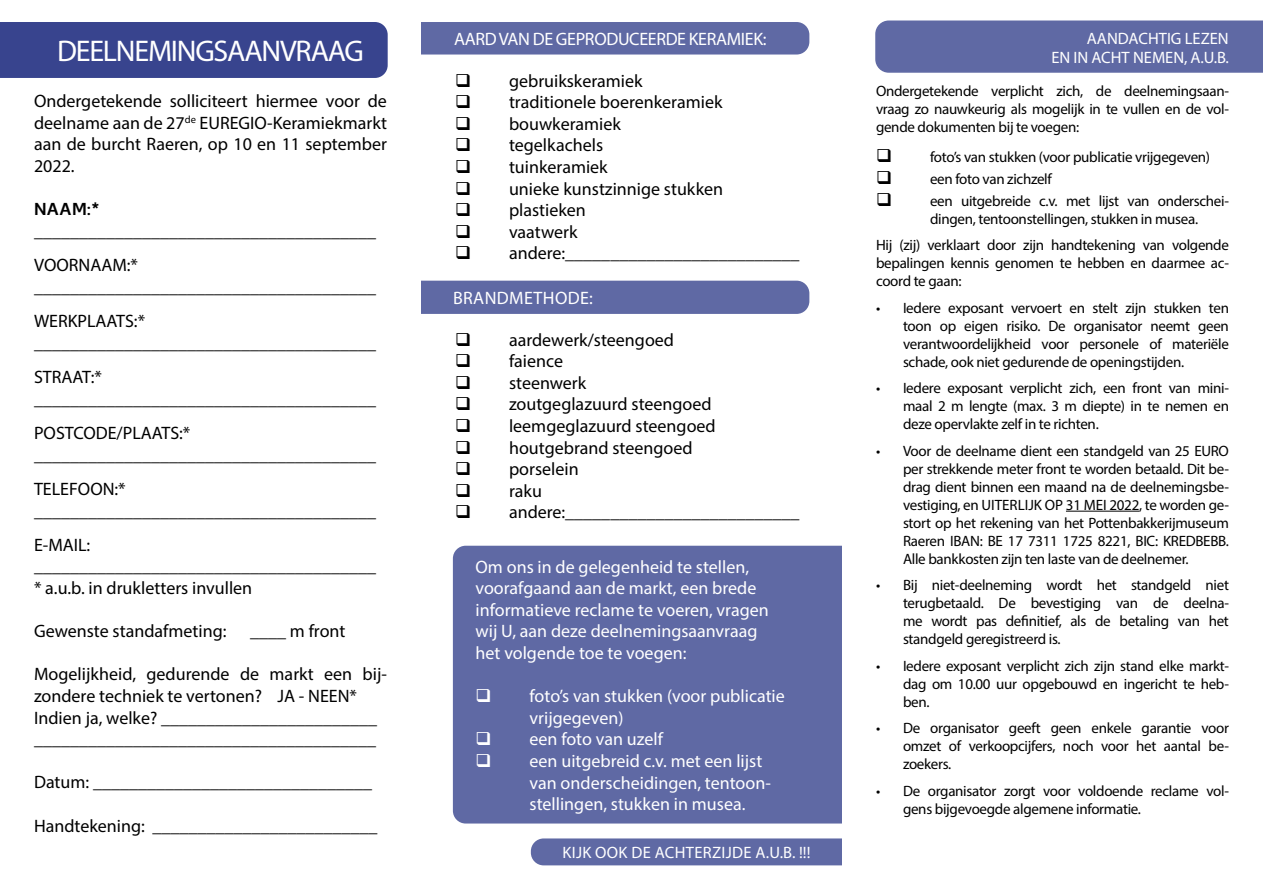
<style>
.page{position:relative;width:1263px;height:893px;background:#fff}
.page>*{position:absolute;margin:0;border:0;box-sizing:border-box;transform-origin:0 0}
.t1{font:30px "Myriad Pro";letter-spacing:-.04em;color:#fff}
.t2{font:18px/21.6px "Myriad Pro";color:#000}
.t3{font:18px/21.6px "Myriad Pro";color:#fff}
.t4{font:18px "Myriad Pro";letter-spacing:-.02em;color:#fff}
.t5{font:18px "Myriad Pro";letter-spacing:.02em;color:#fff}
.t6{font:700 18px "Ostbe Sans Office";color:#000}
.t7{font:16.5px/19.8px "Myriad Pro";color:#fff;text-align:right}
.t8{font:16.5px "Myriad Pro";letter-spacing:.02em;color:#fff}
.t9{font:15px/18px "Myriad Pro";letter-spacing:-.02em;color:#000;text-align:justify}
</style>
<div class="page">
<div style="left:0;top:22px;width:388px;height:56px;background:#38448e"></div>
<div style="left:453px;top:546px;width:389px;height:277px;background:#5f69a4"></div>
<div style="left:421px;top:22px;width:388px;height:33px;background:#5f69a4"></div>
<div style="left:875px;top:21px;width:388px;height:52px;background:#5f69a4"></div>
<div style="left:421px;top:281px;width:388px;height:33px;background:#5f69a4"></div>
<div style="left:531px;top:838px;width:311px;height:27px;background:#5f69a4"></div>
<hr style="left:1066px;top:511px;width:73px;height:1px;background:#000">
<svg style="left:492px;top:702px;width:18px;height:1px"></svg>
<svg style="left:492px;top:745px;width:18px;height:1px"></svg>
<svg style="left:492px;top:767px;width:18px;height:1px"></svg>
<h1 class="t1" style="left:57px;top:33px;width:308px">DEELNEMINGSAANVRAAG</h1>
<p class="t2" style="left:34px;top:90px;width:354px;text-align:justify">Ondergetekende solliciteert hiermee voor de deelname aan de 27<sup>de</sup> EUREGIO-Keramiekmarkt aan de burcht Raeren, op 10 en 11 september 2022.</p>
<p class="t6" style="left:34px;top:199px;width:67px">NAAM:*</p>
<p class="t2" style="left:34px;top:213px;width:343px;line-height:34.3px">______________________________________<br>VOORNAAM:*</p>
<p class="t2" style="left:34px;top:269px;width:343px;line-height:34.3px">______________________________________<br>WERKPLAATS:*</p>
<p class="t2" style="left:34px;top:325px;width:343px;line-height:34.3px">______________________________________<br>STRAAT:*</p>
<p class="t2" style="left:34px;top:381px;width:343px;line-height:34.3px">______________________________________<br>POSTCODE/PLAATS:*</p>
<p class="t2" style="left:34px;top:437px;width:343px;line-height:34.3px">______________________________________<br>TELEFOON:*</p>
<p class="t2" style="left:34px;top:493px;width:343px;line-height:34.3px">______________________________________<br>E-MAIL:</p>
<p class="t2" style="left:34px;top:555px;width:343px">______________________________________ * a.u.b. in drukletters invullen</p>
<p class="t2" style="left:34px;top:620px;width:194px">Gewenste standafmeting:</p>
<p class="t2" style="left:250px;top:620px;width:97px">____ m front</p>
<p class="t2" style="left:34px;top:663px;width:354px">Mogelijkheid, gedurende de markt een bij&shy;zondere techniek te vertonen? JA - NEEN* Indien ja, welke? ________________________ ______________________________________</p>
<p class="t2" style="left:34px;top:771px;width:340px">Datum: _______________________________</p>
<p class="t2" style="left:34px;top:814px;width:345px">Handtekening: _________________________</p>
<p class="t4" style="left:454px;top:28px;width:314px">AARD VAN DE GEPRODUCEERDE KERAMIEK:</p>
<p class="t2" style="left:455px;top:70px;width:189px">❑ gebruikskeramiek</p>
<p class="t2" style="left:455px;top:91px;width:269px">❑ traditionele boerenkeramiek</p>
<p class="t2" style="left:455px;top:113px;width:167px">❑ bouwkeramiek</p>
<p class="t2" style="left:455px;top:134px;width:150px">❑ tegelkachels</p>
<p class="t2" style="left:455px;top:156px;width:154px">❑ tuinkeramiek</p>
<p class="t2" style="left:455px;top:178px;width:270px">❑ unieke kunstzinnige stukken</p>
<p class="t2" style="left:455px;top:199px;width:132px">❑ plastieken</p>
<p class="t2" style="left:455px;top:221px;width:124px">❑ vaatwerk</p>
<p class="t2" style="left:455px;top:242px;width:346px">❑ andere:__________________________</p>
<p class="t5" style="left:453px;top:287px;width:141px">BRANDMETHODE:</p>
<p class="t2" style="left:455px;top:328px;width:221px">❑ aardewerk/steengoed</p>
<p class="t2" style="left:455px;top:350px;width:110px">❑ faience</p>
<p class="t2" style="left:455px;top:372px;width:133px">❑ steenwerk</p>
<p class="t2" style="left:455px;top:393px;width:258px">❑ zoutgeglazuurd steengoed</p>
<p class="t2" style="left:455px;top:415px;width:262px">❑ leemgeglazuurd steengoed</p>
<p class="t2" style="left:455px;top:436px;width:239px">❑ houtgebrand steengoed</p>
<p class="t2" style="left:455px;top:458px;width:125px">❑ porselein</p>
<p class="t2" style="left:455px;top:480px;width:88px">❑ raku</p>
<p class="t2" style="left:455px;top:501px;width:346px">❑ andere:__________________________</p>
<p class="t3" style="left:476px;top:555px;width:295px">Om ons in de gelegenheid te stellen, voorafgaand aan de markt, een brede informatieve reclame te voeren, vragen wij U, aan deze deelnemingsaanvraag het volgende toe te voegen:</p>
<p class="t3" style="left:530px;top:685px;width:257px;text-indent:-54px">❑ foto’s van stukken (voor publicatie vrijgegeven)</p>
<p class="t3" style="left:476px;top:728px;width:189px">❑ een foto van uzelf</p>
<p class="t3" style="left:530px;top:750px;width:243px;text-indent:-54px">❑ een uitgebreid c.v. met een lijst van onderscheidingen, tentoon&shy;stellingen, stukken in musea.</p>
<p class="t8" style="left:562px;top:842px;width:249px">KIJK OOK DE ACHTERZIJDE A.U.B. !!!</p>
<p class="t7" style="left:1051px;top:28px;width:179px">AANDACHTIG LEZEN<br>EN IN ACHT NEMEN, A.U.B.</p>
<p class="t9" style="left:876px;top:82px;width:354px">Ondergetekende verplicht zich, de deelnemingsaan&shy;vraag zo nauwkeurig als mogelijk in te vullen en de vol&shy;gende dokumenten bij te voegen:</p>
<p class="t9" style="left:876px;top:148px;width:336px">❑ foto’s van stukken (voor publicatie vrijgegeven)</p>
<p class="t9" style="left:876px;top:170px;width:177px">❑ een foto van zichzelf</p>
<p class="t9" style="left:930px;top:191px;width:300px;text-indent:-54px">❑ een uitgebreide c.v. met lijst van onderschei&shy;dingen, tentoonstellingen, stukken in musea.</p>
<p class="t9" style="left:876px;top:236px;width:354px">Hij (zij) verklaart door zijn handtekening van volgende bepalingen kennis genomen te hebben en daarmee ac&shy;coord te gaan:</p>
<p class="t9" style="left:903px;top:298px;width:327px;text-indent:-27px">• Iedere exposant vervoert en stelt zijn stukken ten toon op eigen risiko. De organisator neemt geen verantwoordelijkheid voor personele of materiële schade, ook niet gedurende de openingstijden.</p>
<p class="t9" style="left:903px;top:379px;width:327px;text-indent:-27px">• Iedere exposant verplicht zich, een front van mini&shy;maal 2 m lengte (max. 3 m diepte) in te nemen en deze opervlakte zelf in te richten.</p>
<p class="t9" style="left:903px;top:441px;width:327px;text-indent:-27px">• Voor de deelname dient een standgeld van 25 EURO per strekkende meter front te worden betaald. Dit be&shy;drag dient binnen een maand na de deelnemingsbe&shy;vestiging, en UITERLIJK OP 31 MEI 2022, te worden ge&shy;stort op het rekening van het Pottenbakkerijmuseum Raeren IBAN: BE 17 7311 1725 8221, BIC: KREDBEBB.<br>Alle bankkosten zijn ten laste van de deelnemer.</p>
<p class="t9" style="left:903px;top:576px;width:327px;text-indent:-27px">• Bij niet-deelneming wordt het standgeld niet terugbetaald. De bevestiging van de deelna&shy;me wordt pas definitief, als de betaling van het standgeld geregistreerd is.</p>
<p class="t9" style="left:903px;top:656px;width:327px;text-indent:-27px">• Iedere exposant verplicht zich zijn stand elke markt&shy;dag om 10.00 uur opgebouwd en ingericht te heb&shy;ben.</p>
<p class="t9" style="left:903px;top:719px;width:327px;text-indent:-27px">• De organisator geeft geen enkele garantie voor omzet of verkoopcijfers, noch voor het aantal be&shy;zoekers.</p>
<p class="t9" style="left:903px;top:781px;width:327px;text-indent:-27px">• De organisator zorgt voor voldoende reclame vol&shy;gens bijgevoegde algemene informatie.</p>
</div>
